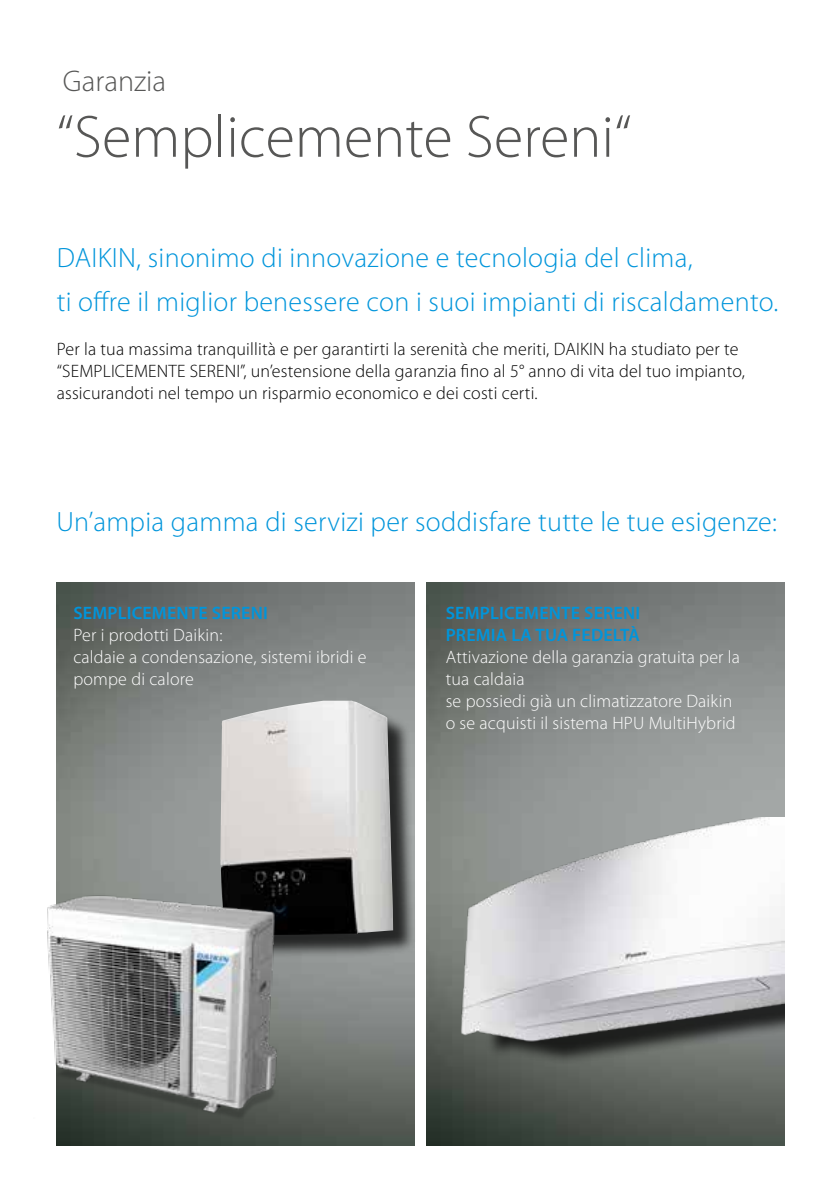
<style>
.page{position:relative;width:840px;height:1191px;background:#fff}
.page>*{position:absolute;margin:0;border:0;box-sizing:border-box;transform-origin:0 0}
.t1{font:300 60px "Myriad Pro";color:#575756}
.t2{font:300 30px "Myriad Pro";color:#575756}
.t3{font:300 28px/44px "Myriad Pro";letter-spacing:.01em;color:#0095db}
.t4{font:300 18px/22px "Myriad Pro";letter-spacing:.01em;color:#000}
.t5{font:300 18px/22px "Myriad Pro";letter-spacing:.01em;color:#fff}
.t6{font:600 18px/22px "Myriad Pro";letter-spacing:.01em;color:#0095db}
</style>
<div class="page">
<img style="left:57px;top:583px;width:357px;height:562px">
<img style="left:426px;top:583px;width:357px;height:562px">
<div style="left:223px;top:703px;width:193px;height:255px;background:#000;opacity:.75"></div>
<img style="left:220px;top:700px;width:173px;height:235px">
<img style="left:449px;top:817px;width:334px;height:329px">
<img style="left:47px;top:877px;width:250px;height:268px">
<h2 class="t2" style="left:63px;top:63px;width:105px">Garanzia</h2>
<h1 class="t1" style="left:56px;top:101px;width:576px">“Semplicemente Sereni“</h1>
<h3 class="t3" style="left:57px;top:235px;width:722px">DAIKIN, sinonimo di innovazione e tecnologia del clima,<br>ti offre il miglior benessere con i suoi impianti di riscaldamento.</h3>
<p class="t4" style="left:57px;top:338px;width:689px">Per la tua massima tranquillità e per garantirti la serenità che meriti, DAIKIN ha studiato per te “SEMPLICEMENTE SERENI”, un’estensione della garanzia fino al 5° anno di vita del tuo impianto, assicurandoti nel tempo un risparmio economico e dei costi certi.</p>
<h3 class="t3" style="left:56px;top:499px;width:721px">Un’ampia gamma di servizi per soddisfare tutte le tue esigenze:</h3>
<p class="t6" style="left:73px;top:601px;width:196px">SEMPLICEMENTE SERENI</p>
<p class="t5" style="left:73px;top:624px;width:294px">Per i prodotti Daikin:<br>caldaie a condensazione, sistemi ibridi e pompe di calore</p>
<p class="t6" style="left:445px;top:601px;width:196px">SEMPLICEMENTE SERENI<br>PREMIA LA TUA FEDELTÀ</p>
<p class="t5" style="left:445px;top:646px;width:296px">Attivazione della garanzia gratuita per la tua caldaia<br>se possiedi già un climatizzatore Daikin o se acquisti il sistema HPU MultiHybrid</p>
</div>
